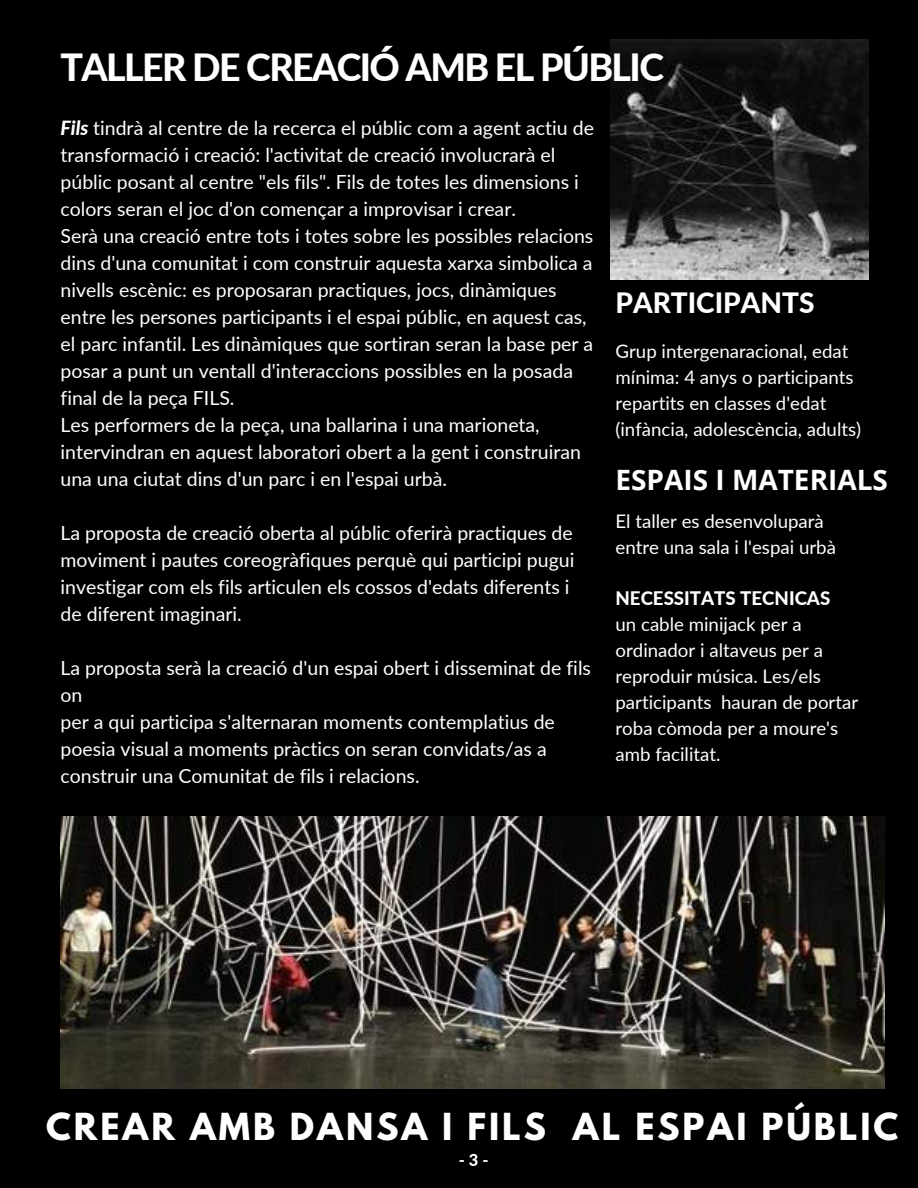
<style>
.page{position:relative;width:918px;height:1188px;background:#000}
.page>*{position:absolute;margin:0;border:0;box-sizing:border-box;transform-origin:0 0}
.t1{font:800 37.5px "Lato";letter-spacing:-.045em;color:#fff}
.t2{font:700 33px "League Spartan";letter-spacing:.09em;color:#fff}
.t3{font:700 28.05px "Open Sans";color:#fff}
.t4{font:800 28.05px "Lato";color:#fff}
.t5{font:19.5px/27px "Lato";color:#fff}
.t6{font:18.75px/25.8px "Lato";color:#fff}
.t7{font:800 18.75px "Lato";color:#fff}
.t8{font:800 16.5px "Lato";color:#fff}
.s1{font-weight:800;font-style:italic}
</style>
<div class="page">
<img style="left:611px;top:39px;width:257px;height:240px">
<img style="left:61px;top:817px;width:823px;height:271px">
<h1 class="t1" style="left:61px;top:44px;width:605px">TALLER DE CREACIÓ AMB EL PÚBLIC</h1>
<p class="t5" style="left:61px;top:114px;width:535px"><span class="s1">Fils</span> tindrà al centre de la recerca el públic com a agent actiu de transformació i creació: l'activitat de creació involucrarà el públic posant al centre "els fils". Fils de totes les dimensions i colors seran el joc d'on començar a improvisar i crear.<br>Serà una creació entre tots i totes sobre les possibles relacions dins d'una comunitat i com construir aquesta xarxa simbolica a nivells escènic: es proposaran practiques, jocs, dinàmiques entre les persones participants i el espai públic, en aquest cas, el parc infantil. Les dinàmiques que sortiran seran la base per a posar a punt un ventall d'interaccions possibles en la posada final de la peça FILS.<br>Les performers de la peça, una ballarina i una marioneta, intervindran en aquest laboratori obert a la gent i construiran una una ciutat dins d'un parc i en l'espai urbà.</p>
<p class="t5" style="left:61px;top:519px;width:515px">La proposta de creació oberta al públic oferirà practiques de moviment i pautes coreogràfiques perquè qui participi pugui investigar com els fils articulen els cossos d'edats diferents i de diferent imaginari.</p>
<p class="t5" style="left:61px;top:654px;width:532px">La proposta serà la creació d'un espai obert i disseminat de fils on<br>per a qui participa s'alternaran moments contemplatius de poesia visual a moments pràctics on seran convidats/as a construir una Comunitat de fils i relacions.</p>
<h3 class="t4" style="left:616px;top:286px;width:200px">PARTICIPANTS</h3>
<p class="t6" style="left:616px;top:338px;width:247px">Grup intergenaracional, edat mínima: 4 anys o participants repartits en classes d'edat (infància, adolescència, adults)</p>
<h3 class="t3" style="left:616px;top:460px;width:274px">ESPAIS I MATERIALS</h3>
<p class="t6" style="left:616px;top:508px;width:222px">El taller es desenvoluparà entre una sala i l'espai urbà</p>
<p class="t7" style="left:616px;top:587px;width:216px">NECESSITATS TECNICAS</p>
<p class="t6" style="left:616px;top:611px;width:244px">un cable minijack per a ordinador i altaveus per a reproduir música. Les/els participants hauran de portar roba còmoda per a moure's amb facilitat.</p>
<h2 class="t2" style="left:46px;top:1110px;width:854px">CREAR AMB DANSA I FILS AL ESPAI PÚBLIC</h2>
<p class="t8" style="left:459px;top:1150px;width:31px">-3-</p>
</div>
